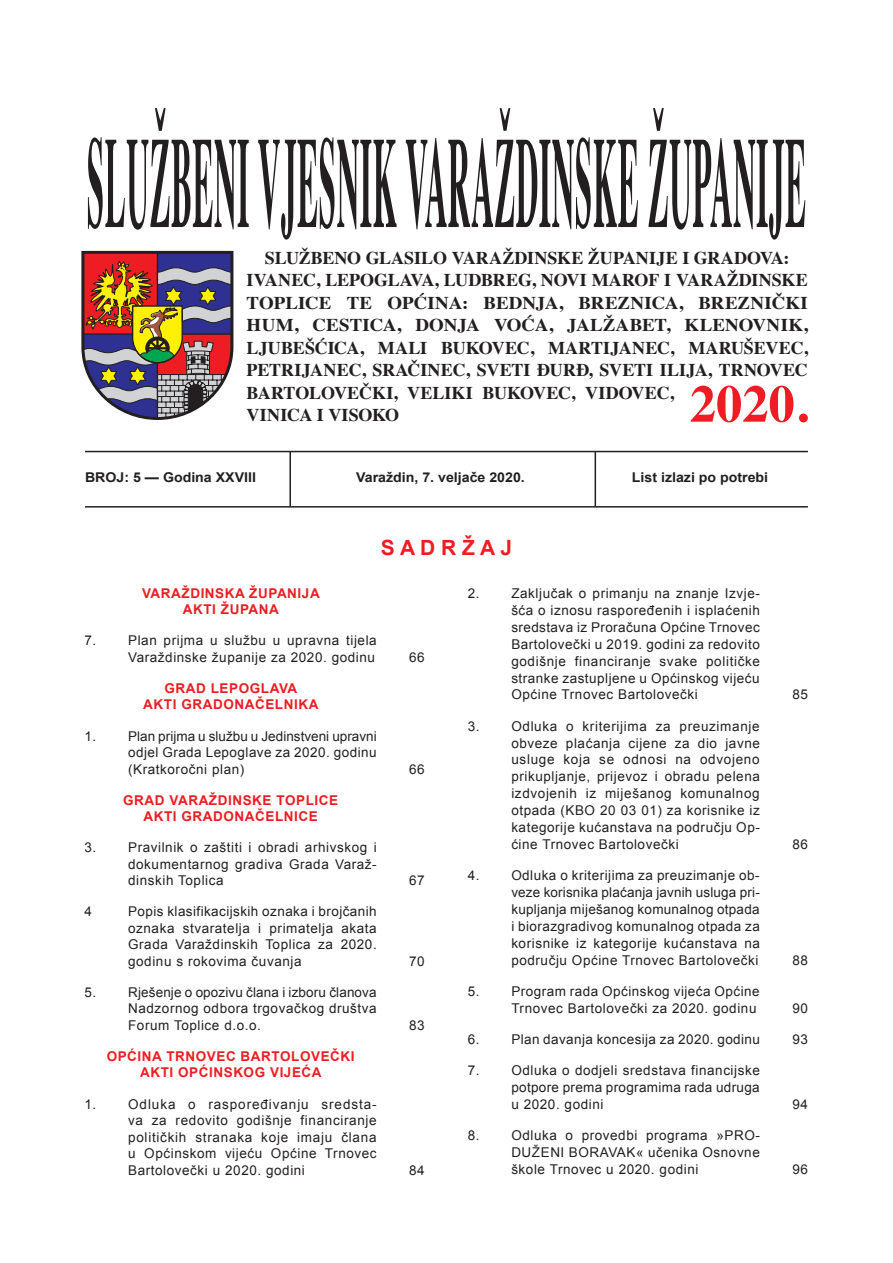
<style>
.page{position:relative;width:893px;height:1263px;background:#fff}
.page>*{position:absolute;margin:0;border:0;box-sizing:border-box;transform-origin:0 0}
.t1{font:700 52.5px "Times";color:#ee1d23}
.t2{font:700 21px "Arial";color:#ee1d23}
.t3{font:700 18px/22.5px "Times";color:#231f20}
.t4{font:13.5px/17px "Arial";letter-spacing:.04em;color:#231f20;text-align:justify}
.t5{font:700 13.5px/16.5px "Arial";letter-spacing:.04em;color:#ee1d23;text-align:center}
.t6{font:700 13.5px "Arial";color:#231f20;scale:1.05 1}
</style>
<div class="page">
<hr style="left:85px;top:451px;width:723px;height:1px;background:#231f20">
<hr style="left:85px;top:506px;width:723px;height:2px;background:#231f20">
<hr style="left:595px;top:451px;width:1px;height:56px;background:#231f20">
<hr style="left:289px;top:451px;width:2px;height:56px;background:#231f20">
<svg style="left:88px;top:108px;width:717px;height:132px"></svg>
<svg style="left:81px;top:250px;width:152px;height:170px;background:#94706a"></svg>
<p class="t3" style="left:247px;top:244px;width:563px;text-indent:18px">SLUŽBENO GLASILO VARAŽDINSKE ŽUPANIJE I GRADOVA:<br>IVANEC, LEPOGLAVA, LUDBREG, NOVI MAROF I VARAŽDINSKE TOPLICE TE OPĆINA: BEDNJA, BREZNICA, BREZNIČKI HUM, CESTICA, DONJA VOĆA, JALŽABET, KLENOVNIK, LJUBEŠĆICA, MALI BUKOVEC, MARTIJANEC, MARUŠEVEC, PETRIJANEC, SRAČINEC, SVETI ĐURĐ, SVETI ILIJA, TRNOVEC BARTOLOVEČKI, VELIKI BUKOVEC, VIDOVEC,<br>VINICA I VISOKO</p>
<h1 class="t1" style="left:690px;top:354px;width:120px">2020.</h1>
<p class="t6" style="left:85px;top:468px;width:164px">BROJ: 5 — Godina XXVIII</p>
<p class="t6" style="left:356px;top:468px;width:162px">Varaždin, 7. veljače 2020.</p>
<p class="t6" style="left:632px;top:468px;width:131px">List izlazi po potrebi</p>
<h2 class="t2" style="left:381px;top:533px;width:133px">S A D R Ž A J</h2>
<p class="t5" style="left:142px;top:585px;width:179px">VARAŽDINSKA ŽUPANIJA<br>AKTI ŽUPANA</p>
<p class="t4" style="left:85px;top:632px;width:294px;line-height:16.5px;text-align:right">7. Plan prijma u službu u upravna tijela<br>Varaždinske županije za 2020. godinu</p>
<p class="t5" style="left:143px;top:680px;width:177px">GRAD LEPOGLAVA<br>AKTI GRADONAČELNIKA</p>
<p class="t4" style="left:128px;top:728px;width:250px;line-height:16.5px;text-indent:-44px">1. Plan prijma u službu u Jedinstveni upravni odjel Grada Lepoglave za 2020. godinu (Kratkoročni plan)</p>
<p class="t5" style="left:123px;top:792px;width:216px">GRAD VARAŽDINSKE TOPLICE<br>AKTI GRADONAČELNICE</p>
<p class="t4" style="left:128px;top:839px;width:250px;line-height:16.5px;text-indent:-44px">3. Pravilnik o zaštiti i obradi arhivskog i dokumentarnog gradiva Grada Varaž&shy;dinskih Toplica</p>
<p class="t4" style="left:85px;top:903px;width:9px">4</p>
<p class="t4" style="left:128px;top:903px;width:250px;line-height:16.5px">Popis klasifikacijskih oznaka i brojčanih oznaka stvaratelja i primatelja akata Grada Varaždinskih Toplica za 2020. godinu s rokovima čuvanja</p>
<p class="t4" style="left:409px;top:649px;width:17px">66</p>
<p class="t4" style="left:409px;top:760px;width:17px">66</p>
<p class="t4" style="left:409px;top:872px;width:17px">67</p>
<p class="t4" style="left:409px;top:953px;width:17px">70</p>
<p class="t4" style="left:511px;top:585px;width:250px;text-indent:-44px">2. Zaključak o primanju na znanje Izvje&shy;šća o iznosu raspoređenih i isplaćenih sredstava iz Proračuna Općine Trnovec Bartolovečki u 2019. godini za redovito godišnje financiranje svake političke stranke zastupljene u Općinskog vijeću Općine Trnovec Bartolovečki</p>
<p class="t4" style="left:511px;top:717px;width:250px;text-indent:-44px">3. Odluka o kriterijima za preuzimanje obveze plaćanja cijene za dio javne usluge koja se odnosi na odvojeno prikupljanje, prijevoz i obradu pelena izdvojenih iz miješanog komunalnog otpada (KBO 20 03 01) za korisnike iz kategorije kućanstava na području Op&shy;ćine Trnovec Bartolovečki</p>
<p class="t4" style="left:511px;top:867px;width:250px;text-indent:-44px">4. Odluka o kriterijima za preuzimanje ob&shy;veze korisnika plaćanja javnih usluga pri&shy;kupljanja miješanog komunalnog otpada i biorazgradivog komunalnog otpada za korisnike iz kategorije kućanstava na području Općine Trnovec Bartolovečki</p>
<p class="t4" style="left:792px;top:686px;width:17px">85</p>
<p class="t4" style="left:792px;top:836px;width:17px">86</p>
<p class="t4" style="left:792px;top:952px;width:17px">88</p>
<p class="t4" style="left:128px;top:984px;width:250px;line-height:16.5px;text-indent:-44px">5. Rješenje o opozivu člana i izboru članova Nadzornog odbora trgovačkog društva Forum Toplice d.o.o.</p>
<p class="t5" style="left:107px;top:1048px;width:249px">OPĆINA TRNOVEC BARTOLOVEČKI<br>AKTI OPĆINSKOG VIJEĆA</p>
<p class="t4" style="left:128px;top:1096px;width:250px;line-height:16.5px;text-indent:-44px">1. Odluka o raspoređivanju sredsta&shy;va za redovito godišnje financiranje političkih stranaka koje imaju člana u Općinskom vijeću Općine Trnovec Bartolovečki u 2020. godini</p>
<p class="t4" style="left:409px;top:1017px;width:17px">83</p>
<p class="t4" style="left:409px;top:1161px;width:17px">84</p>
<p class="t4" style="left:468px;top:983px;width:293px;text-align:right">5. Program rada Općinskog vijeća Općine<br>Trnovec Bartolovečki za 2020. godinu</p>
<p class="t4" style="left:792px;top:1000px;width:17px">90</p>
<p class="t4" style="left:468px;top:1031px;width:294px">6. Plan davanja koncesija za 2020. godinu</p>
<p class="t4" style="left:792px;top:1031px;width:17px">93</p>
<p class="t4" style="left:511px;top:1062px;width:250px;text-indent:-44px">7. Odluka o dodjeli sredstava financijske potpore prema programima rada udruga u 2020. godini</p>
<p class="t4" style="left:792px;top:1096px;width:17px">94</p>
<p class="t4" style="left:511px;top:1127px;width:250px;text-indent:-44px">8. Odluka o provedbi programa »PRO-DUŽENI BORAVAK« učenika Osnovne škole Trnovec u 2020. godini</p>
<p class="t4" style="left:792px;top:1161px;width:17px">96</p>
</div>
